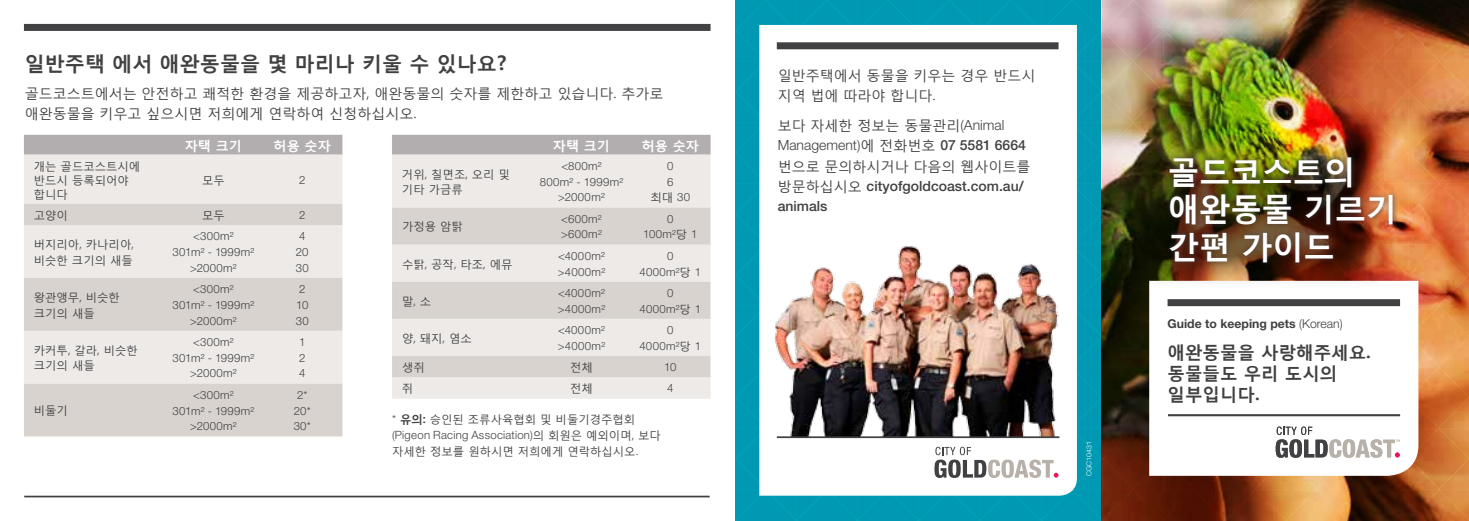
<style>
.page{position:relative;width:1469px;height:521px;background:#fff}
.page>*{position:absolute;margin:0;border:0;box-sizing:border-box;transform-origin:0 0}
.t1{font:700 31.5px/37.4px "Malgun Gothic";letter-spacing:-.01em;color:#fff}
.t2{font:700 20.12px "Malgun Gothic";color:#414042}
.t3{font:700 17.5px/21px "Malgun Gothic";color:#414042}
.t4{font:14px/20.1px "Malgun Gothic";color:#414042}
.t5{font:500 14px/20.1px "Helvetica Neue";color:#414042}
.t6{font:300 14px "Helvetica Neue";color:#414042}
.t7{font:700 13.12px "Malgun Gothic";color:#fff}
.t8{font:700 12.25px "Helvetica Neue";color:#414042}
.t9{font:300 11.38px/15.8px "Helvetica Neue";letter-spacing:.02em;color:#414042;text-align:center}
.t10{font:11.38px/15.8px "Malgun Gothic";color:#414042}
.t11{font:300 7px "Helvetica Neue";color:#fff}
.s1{font-family:"Helvetica Neue";font-weight:300}
.s2{font-family:"Malgun Gothic";font-weight:400}
.s3{font-weight:700}
.s4{font-weight:500}
.s5{font-weight:300}
</style>
<div class="page">
<img style="left:1101px;top:0;width:367px;height:521px">
<div style="left:735px;top:0;width:366px;height:521px;background:#0098b2"></div>
<svg style="left:759px;top:25px;width:317px;height:471px"></svg>
<svg style="left:934px;top:447px;width:124px;height:31px"></svg>
<hr style="left:24px;top:496px;width:685px;height:1px;background:#414042">
<div style="left:24px;top:24px;width:686px;height:7px;background:#414042"></div>
<div style="left:776px;top:42px;width:282px;height:7px;background:#414042"></div>
<div style="left:24px;top:135px;width:318px;height:20px;background:#b2aeaf"></div>
<div style="left:24px;top:155px;width:318px;height:49px;background:#edeae8"></div>
<svg style="left:24px;top:204px;width:318px;height:232px;background:#e1ddda"></svg>
<div style="left:392px;top:135px;width:318px;height:20px;background:#b2aeaf"></div>
<div style="left:392px;top:155px;width:318px;height:244px;background:#edeae8"></div>
<svg style="left:392px;top:207px;width:318px;height:170px;background:#e1ddda"></svg>
<img style="left:776px;top:241px;width:282px;height:195px">
<svg style="left:1149px;top:281px;width:269px;height:195px"></svg>
<img style="left:1149px;top:147px;width:233px;height:144px">
<svg style="left:1275px;top:426px;width:124px;height:32px"></svg>
<div style="left:1167px;top:299px;width:232px;height:7px;background:#414042"></div>
<hr style="left:1167px;top:414px;width:232px;height:2px;background:#414042">
<div style="left:1165px;top:152px;width:233px;height:115px;background:#414042;opacity:.75"></div>
<hr style="left:776px;top:436px;width:283px;height:2px;background:#414042">
<h2 class="t2" style="left:25px;top:51px;width:483px">일반주택 에서 애완동물을 몇 마리나 키울 수 있나요?</h2>
<p class="t4" style="left:25px;top:83px;width:640px">골드코스트에서는 안전하고 쾌적한 환경을 제공하고자, 애완동물의 숫자를 제한하고 있습니다. 추가로 애완동물을 키우고 싶으시면 저희에게 연락하여 신청하십시오.</p>
<p class="t10" style="left:34px;top:159px;width:108px;line-height:14px">개는 골드코스트시에 반드시 등록되어야 합니다</p>
<p class="t7" style="left:185px;top:137px;width:59px">자택 크기</p>
<p class="t7" style="left:274px;top:137px;width:59px">허용 숫자</p>
<p class="t10" style="left:202px;top:172px;width:24px">모두</p>
<p class="t9" style="left:299px;top:171px;width:8px">2</p>
<p class="t10" style="left:34px;top:207px;width:36px">고양이</p>
<p class="t10" style="left:202px;top:207px;width:24px">모두</p>
<p class="t9" style="left:299px;top:207px;width:8px">2</p>
<p class="t10" style="left:34px;top:236px;width:101px">버지리아, 카나리아, 비슷한 크기의 새들</p>
<p class="t9" style="left:172px;top:228px;width:83px">&lt;300m²<br>301m² - 1999m² &gt;2000m²</p>
<p class="t9" style="left:296px;top:228px;width:14px;text-align:left">4<br>20<br>30</p>
<p class="t10" style="left:34px;top:289px;width:88px">왕관앵무, 비슷한 크기의 새들</p>
<p class="t9" style="left:172px;top:281px;width:83px">&lt;300m²<br>301m² - 1999m² &gt;2000m²</p>
<p class="t9" style="left:296px;top:281px;width:14px;text-align:left">2<br>10<br>30</p>
<p class="t10" style="left:34px;top:342px;width:105px">카커투, 갈라, 비슷한 크기의 새들</p>
<p class="t9" style="left:172px;top:334px;width:83px">&lt;300m²<br>301m² - 1999m² &gt;2000m²</p>
<p class="t9" style="left:299px;top:334px;width:8px;text-align:justify">1<br>2<br>4</p>
<p class="t10" style="left:34px;top:403px;width:36px">비둘기</p>
<p class="t9" style="left:172px;top:387px;width:83px">&lt;300m²<br>301m² - 1999m² &gt;2000m²</p>
<p class="t9" style="left:294px;top:387px;width:19px;text-align:left">2*<br>20*<br>30*</p>
<p class="t7" style="left:553px;top:137px;width:59px">자택 크기</p>
<p class="t7" style="left:642px;top:137px;width:59px">허용 숫자</p>
<p class="t10" style="left:402px;top:166px;width:109px">거위, 칠면조, 오리 및 기타 가금류</p>
<p class="t9" style="left:540px;top:158px;width:85px">&lt;800m²<br>800m² - 1999m² &gt;2000m²</p>
<p class="t9" style="left:667px;top:158px;width:8px;text-align:left">0<br>6</p>
<p class="t10" style="left:650px;top:190px;width:41px">최대 <span class="s1">30</span></p>
<p class="t10" style="left:402px;top:219px;width:62px">가정용 암탉</p>
<p class="t9" style="left:561px;top:210px;width:42px;text-align:left">&lt;600m² &gt;600m²</p>
<p class="t9" style="left:643px;top:210px;width:56px">0<br>100m²<span class="s2">당</span> 1</p>
<p class="t10" style="left:402px;top:256px;width:112px">수탉, 공작, 타조, 에뮤</p>
<p class="t9" style="left:558px;top:248px;width:49px;text-align:left">&lt;4000m² &gt;4000m²</p>
<p class="t9" style="left:639px;top:248px;width:63px">0<br>4000m²<span class="s2">당</span> 1</p>
<p class="t10" style="left:402px;top:293px;width:31px">말, 소</p>
<p class="t9" style="left:558px;top:285px;width:49px;text-align:left">&lt;4000m² &gt;4000m²</p>
<p class="t9" style="left:639px;top:285px;width:63px">0<br>4000m²<span class="s2">당</span> 1</p>
<p class="t10" style="left:402px;top:330px;width:71px">양, 돼지, 염소</p>
<p class="t9" style="left:558px;top:322px;width:49px;text-align:left">&lt;4000m² &gt;4000m²</p>
<p class="t9" style="left:639px;top:322px;width:63px">0<br>4000m²<span class="s2">당</span> 1</p>
<p class="t10" style="left:402px;top:359px;width:24px">생쥐</p>
<p class="t10" style="left:570px;top:359px;width:24px">전체</p>
<p class="t9" style="left:664px;top:359px;width:14px">10</p>
<p class="t10" style="left:402px;top:380px;width:13px">쥐</p>
<p class="t10" style="left:570px;top:380px;width:24px">전체</p>
<p class="t9" style="left:667px;top:380px;width:8px">4</p>
<p class="t10" style="left:392px;top:411px;width:245px"><span class="s1">*</span> <span class="s3">유의:</span> 승인된 조류사육협회 및 비둘기경주협회</p>
<p class="t9" style="left:392px;top:427px;width:270px">(Pigeon Racing Association)<span class="s2">의 회원은 예외이며, 보다</span></p>
<p class="t10" style="left:392px;top:443px;width:248px">자세한 정보를 원하시면 저희에게 연락하십시오.</p>
<p class="t4" style="left:777px;top:65px;width:259px">일반주택에서 동물을 키우는 경우 반드시 지역 법에 따라야 합니다.</p>
<p class="t4" style="left:777px;top:115px;width:228px">보다 자세한 정보는 동물관리<span class="s1">(Animal</span></p>
<p class="t6" style="left:777px;top:137px;width:250px">Management)<span class="s2">에 전화번호</span> <span class="s4">07 5581 6664</span></p>
<p class="t4" style="left:777px;top:156px;width:254px">번으로 문의하시거나 다음의 웹사이트를</p>
<p class="t5" style="left:777px;top:175px;width:247px"><span class="s2">방문하십시오</span> cityofgoldcoast.com.au/ animals</p>
<p class="t11" style="left:1084px;top:476px;width:36px;rotate:-90deg">CGC10431</p>
<h1 class="t1" style="left:1167px;top:152px;width:231px">골드코스트의 애완동물 기르기 간편 가이드</h1>
<p class="t8" style="left:1167px;top:316px;width:177px">Guide to keeping pets <span class="s5">(Korean)</span></p>
<h3 class="t3" style="left:1167px;top:342px;width:205px">애완동물을 사랑해주세요. 동물들도 우리 도시의 일부입니다.</h3>
</div>
